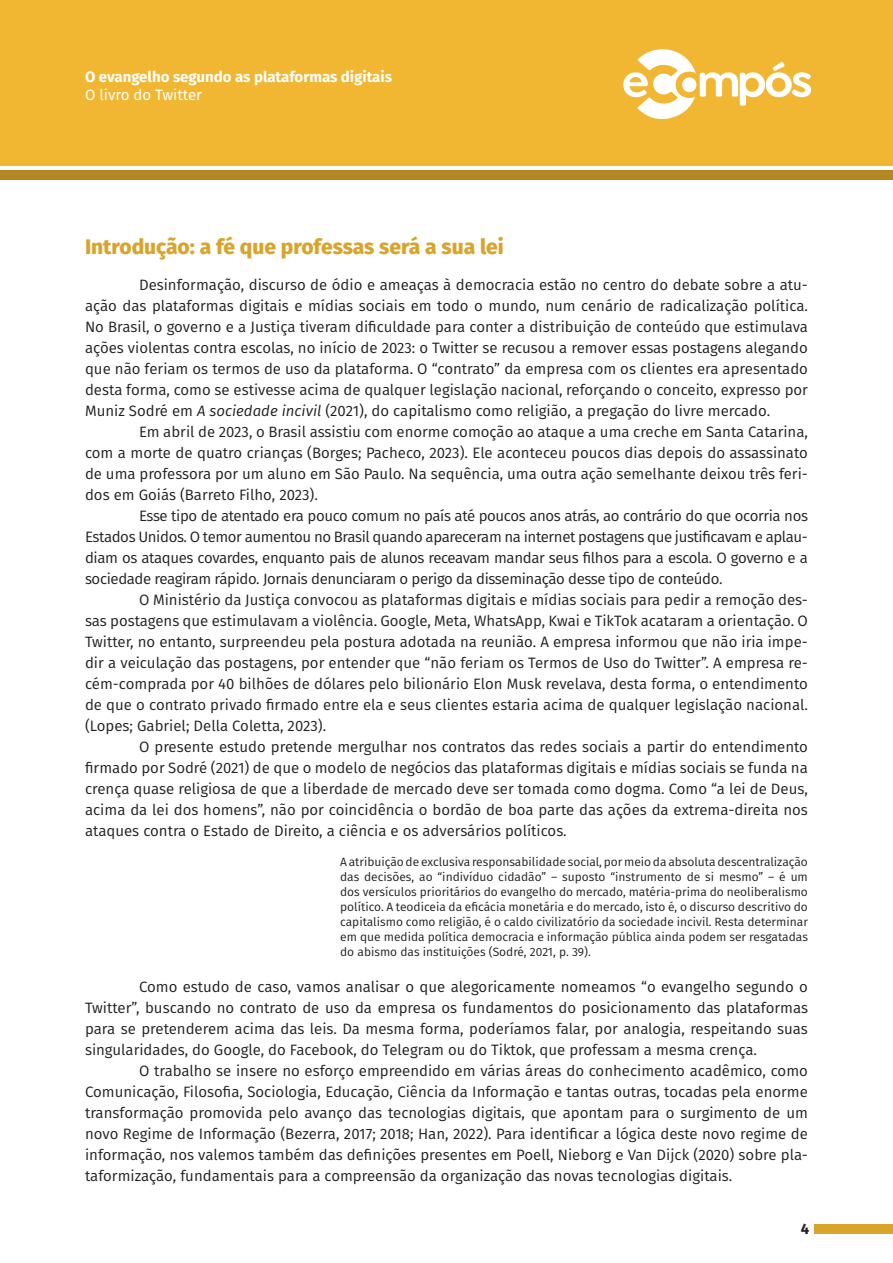
<style>
.page{position:relative;width:893px;height:1263px;background:#fff}
.page>*{position:absolute;margin:0;border:0;box-sizing:border-box;transform-origin:0 0}
.Tópico{font:800 21px "Fira Sans";color:#d9a42c}
.Texto{font:15px/21px "Fira Sans";color:#231f20;text-align:justify}
.t1{font:700 15px "Fira Sans";color:#fff}
.t2{font:15px "Fira Sans";color:#fff}
.t3{font:700 15px "Fira Sans";color:#231f20}
.Citação__3_Linhas{font:12px/15px "Fira Sans";color:#231f20;text-align:justify}
.s1{font-style:italic}
</style>
<div class="page">
<div style="left:0;top:0;width:893px;height:166px;background:#f2b732"></div>
<div style="left:0;top:170px;width:893px;height:10px;background:#b48723"></div>
<div style="left:814px;top:1224px;width:79px;height:9px;background:#d9a42c"></div>
<svg style="left:623px;top:49px;width:188px;height:70px"></svg>
<p class="t1" style="left:85px;top:64px;width:308px">O evangelho segundo as plataformas digitais</p>
<p class="t2" style="left:85px;top:84px;width:118px">O livro do Twitter</p>
<p class="Tópico" style="left:85px;top:228px;width:420px">Introdução: a fé que professas será a sua lei</p>
<p class="Texto" style="left:85px;top:273px;width:724px;text-indent:54px">Desinformação, discurso de ódio e ameaças à democracia estão no centro do debate sobre a atu&shy;ação das plataformas digitais e mídias sociais em todo o mundo, num cenário de radicalização política.<br>No Brasil, o governo e a Justiça tiveram dificuldade para conter a distribuição de conteúdo que estimulava ações violentas contra escolas, no início de 2023: o Twitter se recusou a remover essas postagens alegando que não feriam os termos de uso da plataforma. O “contrato” da empresa com os clientes era apresentado desta forma, como se estivesse acima de qualquer legislação nacional, reforçando o conceito, expresso por Muniz Sodré em <span class="s1">A sociedade incivil</span> (2021), do capitalismo como religião, a pregação do livre mercado.</p>
<p class="Texto" style="left:85px;top:420px;width:724px;text-indent:54px">Em abril de 2023, o Brasil assistiu com enorme comoção ao ataque a uma creche em Santa Catarina, com a morte de quatro crianças (Borges; Pacheco, 2023). Ele aconteceu poucos dias depois do assassinato de uma professora por um aluno em São Paulo. Na sequência, uma outra ação semelhante deixou três feri&shy;dos em Goiás (Barreto Filho, 2023).</p>
<p class="Texto" style="left:85px;top:504px;width:724px;text-indent:54px">Esse tipo de atentado era pouco comum no país até poucos anos atrás, ao contrário do que ocorria nos Estados Unidos. O temor aumentou no Brasil quando apareceram na internet postagens que justificavam e aplau&shy;diam os ataques covardes, enquanto pais de alunos receavam mandar seus filhos para a escola. O governo e a sociedade reagiram rápido. Jornais denunciaram o perigo da disseminação desse tipo de conteúdo.</p>
<p class="Texto" style="left:85px;top:588px;width:724px;text-indent:54px">O Ministério da Justiça convocou as plataformas digitais e mídias sociais para pedir a remoção des&shy;sas postagens que estimulavam a violência. Google, Meta, WhatsApp, Kwai e TikTok acataram a orientação. O Twitter, no entanto, surpreendeu pela postura adotada na reunião. A empresa informou que não iria impe&shy;dir a veiculação das postagens, por entender que “não feriam os Termos de Uso do Twitter”. A empresa re&shy;cém-comprada por 40 bilhões de dólares pelo bilionário Elon Musk revelava, desta forma, o entendimento de que o contrato privado firmado entre ela e seus clientes estaria acima de qualquer legislação nacional. (Lopes; Gabriel; Della Coletta, 2023).</p>
<p class="Texto" style="left:85px;top:735px;width:724px;text-indent:54px">O presente estudo pretende mergulhar nos contratos das redes sociais a partir do entendimento firmado por Sodré (2021) de que o modelo de negócios das plataformas digitais e mídias sociais se funda na crença quase religiosa de que a liberdade de mercado deve ser tomada como dogma. Como “a lei de Deus, acima da lei dos homens”, não por coincidência o bordão de boa parte das ações da extrema-direita nos ataques contra o Estado de Direito, a ciência e os adversários políticos.</p>
<p class="Citação__3_Linhas" style="left:340px;top:854px;width:469px">A atribuição de exclusiva responsabilidade social, por meio da absoluta descentralização das decisões, ao “indivíduo cidadão” – suposto “instrumento de si mesmo” – é um dos versículos prioritários do evangelho do mercado, matéria-prima do neoliberalismo político. A teodiceia da eficácia monetária e do mercado, isto é, o discurso descritivo do capitalismo como religião, é o caldo civilizatório da sociedade incivil. Resta determinar em que medida política democracia e informação pública ainda podem ser resgatadas do abismo das instituições (Sodré, 2021, p. 39).</p>
<p class="Texto" style="left:85px;top:975px;width:724px;text-indent:54px">Como estudo de caso, vamos analisar o que alegoricamente nomeamos “o evangelho segundo o Twitter”, buscando no contrato de uso da empresa os fundamentos do posicionamento das plataformas para se pretenderem acima das leis. Da mesma forma, poderíamos falar, por analogia, respeitando suas singularidades, do Google, do Facebook, do Telegram ou do Tiktok, que professam a mesma crença.</p>
<p class="Texto" style="left:85px;top:1059px;width:724px;text-indent:54px">O trabalho se insere no esforço empreendido em várias áreas do conhecimento acadêmico, como Comunicação, Filosofia, Sociologia, Educação, Ciência da Informação e tantas outras, tocadas pela enorme transformação promovida pelo avanço das tecnologias digitais, que apontam para o surgimento de um novo Regime de Informação (Bezerra, 2017; 2018; Han, 2022). Para identificar a lógica deste novo regime de informação, nos valemos também das definições presentes em Poell, Nieborg e Van Dijck (2020) sobre pla&shy;taformização, fundamentais para a compreensão da organização das novas tecnologias digitais.</p>
<p class="t3" style="left:801px;top:1216px;width:10px">4</p>
</div>
